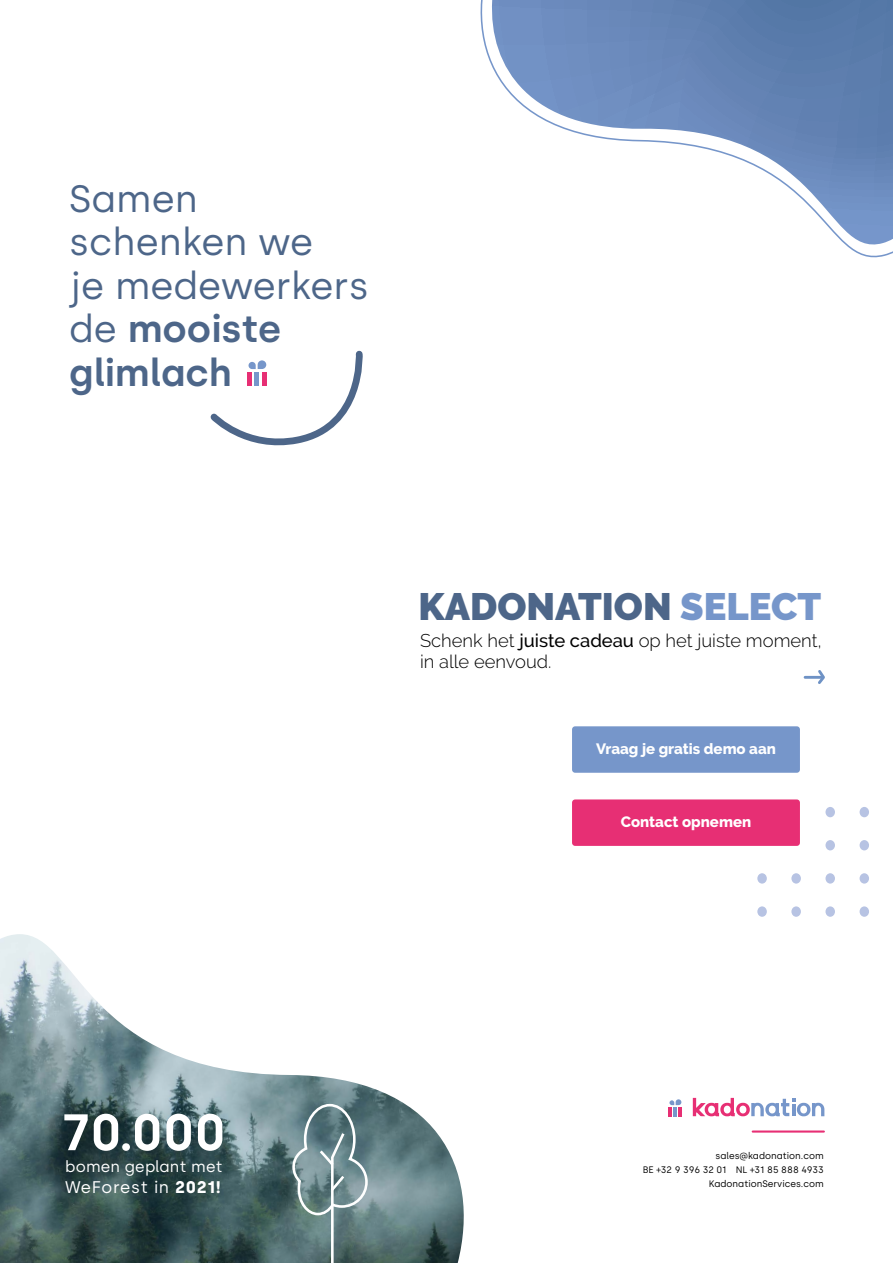
<style>
.page{position:relative;width:893px;height:1263px;background:#fff}
.page>*{position:absolute;margin:0;border:0;box-sizing:border-box;transform-origin:0 0}
.t1{font:600 51.15px "Silka";color:#fff}
.t2{font:900 38.1px "Raleway";color:#4d6689}
.t3{font:37.95px/43.5px "Silka";color:#4d6689}
.t4{font:300 18.45px/21px "Raleway";color:#000}
.t5{font:16.8px "Silka";letter-spacing:.04em;color:#fff}
.t6{font:15.75px "Silka";letter-spacing:.01em;color:#fff}
.t7{font:800 15px "Raleway";color:#fff}
.t8{font:9.45px/13.6px "Silka";color:#000;text-align:right}
.s1{font-weight:600}
.s2{color:#7696ca}
.s3{font-weight:500}
.s4{font-weight:700}
</style>
<div class="page">
<img style="left:0;top:934px;width:464px;height:329px">
<hr style="left:805px;top:676px;width:17px;height:3px;background:#6e92c5">
<svg style="left:815px;top:670px;width:10px;height:14px"></svg>
<div style="left:572px;top:726px;width:228px;height:47px;background:#7696ca;border-radius:3px"></div>
<div style="left:572px;top:799px;width:228px;height:47px;background:#e72f74;border-radius:3px"></div>
<svg style="left:693px;top:1098px;width:131px;height:18px"></svg>
<svg style="left:668px;top:1099px;width:14px;height:17px"></svg>
<svg style="left:210px;top:350px;width:153px;height:96px"></svg>
<div style="left:254px;top:372px;width:5px;height:13px;background:#7696ca"></div>
<div style="left:262px;top:372px;width:5px;height:13px;background:#e72f74"></div>
<div style="left:247px;top:372px;width:5px;height:13px;background:#e72f74"></div>
<div style="left:757px;top:906px;width:10px;height:11px;background:#b7c3e3;border-radius:50%"></div>
<div style="left:791px;top:906px;width:10px;height:11px;background:#b7c3e3;border-radius:50%"></div>
<div style="left:825px;top:906px;width:10px;height:11px;background:#b7c3e3;border-radius:50%"></div>
<div style="left:860px;top:906px;width:9px;height:11px;background:#b7c3e3;border-radius:50%"></div>
<div style="left:757px;top:873px;width:10px;height:10px;background:#b7c3e3;border-radius:50%"></div>
<div style="left:791px;top:873px;width:10px;height:10px;background:#b7c3e3;border-radius:50%"></div>
<div style="left:825px;top:873px;width:10px;height:10px;background:#b7c3e3;border-radius:50%"></div>
<div style="left:860px;top:873px;width:9px;height:10px;background:#b7c3e3;border-radius:50%"></div>
<div style="left:825px;top:840px;width:10px;height:10px;background:#b7c3e3;border-radius:50%"></div>
<div style="left:860px;top:840px;width:9px;height:10px;background:#b7c3e3;border-radius:50%"></div>
<div style="left:825px;top:807px;width:10px;height:10px;background:#b7c3e3;border-radius:50%"></div>
<div style="left:860px;top:807px;width:9px;height:10px;background:#b7c3e3;border-radius:50%"></div>
<svg style="left:291px;top:1102px;width:78px;height:161px;background:#6f898c"></svg>
<hr style="left:753px;top:1130px;width:71px;height:2px;background:#e72f74">
<svg style="left:488px;top:0;width:405px;height:252px"></svg>
<h3 class="t3" style="left:69px;top:177px;width:301px">Samen schenken we<br>je medewerkers de <span class="s1">mooiste glimlach</span></h3>
<h2 class="t2" style="left:418px;top:584px;width:404px">KADONATION <span class="s2">SELECT</span></h2>
<h3 class="t4" style="left:420px;top:630px;width:403px">Schenk het <span class="s3">juiste cadeau</span> op het juiste moment, in alle eenvoud.</h3>
<h3 class="t7" style="left:596px;top:740px;width:181px">Vraag je gratis demo aan</h3>
<h3 class="t7" style="left:621px;top:813px;width:132px">Contact opnemen</h3>
<h1 class="t1" style="left:62px;top:1102px;width:166px">70.000</h1>
<h3 class="t6" style="left:65px;top:1157px;width:159px">bomen geplant met</h3>
<h3 class="t5" style="left:65px;top:1177px;width:157px">WeForest in <span class="s4">2021!</span></h3>
<p class="t8" style="left:643px;top:1149px;width:182px">sales@kadonation.com<br>BE +32 9 396 32 01 NL +31 85 888 4933<br>KadonationServices.com</p>
</div>
